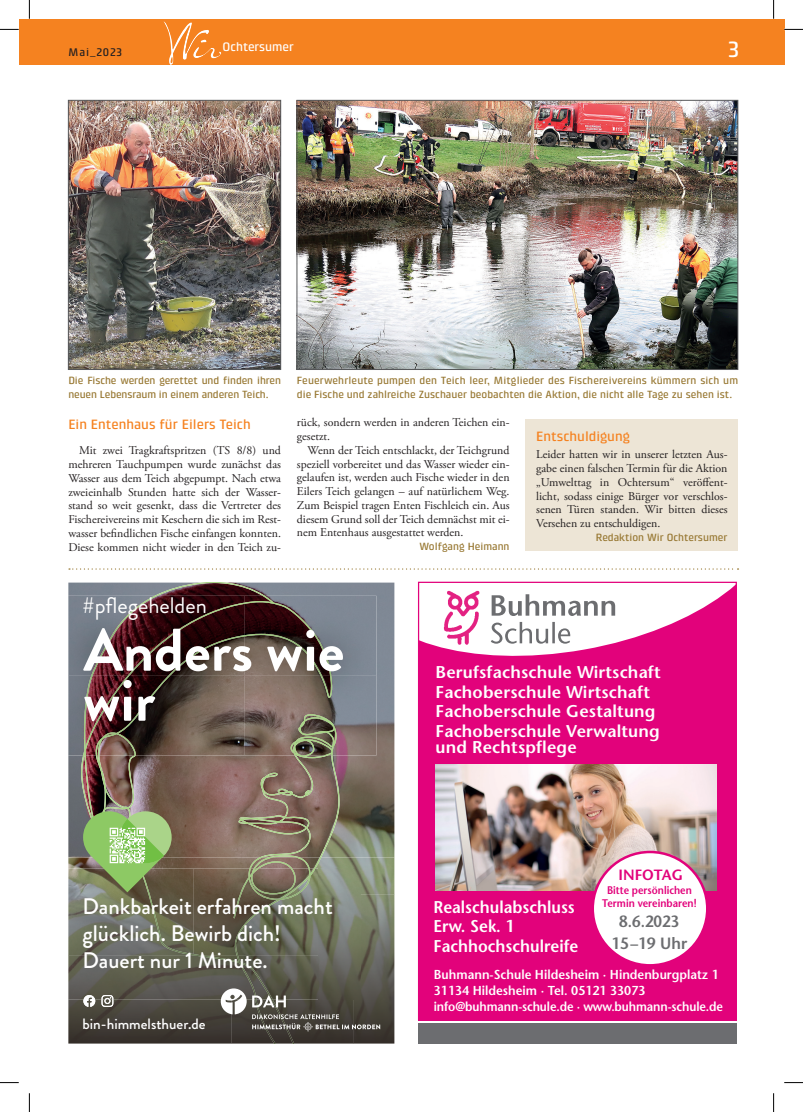
<style>
.page{position:relative;width:803px;height:1112px;background:#fff}
.page>*{position:absolute;margin:0;border:0;box-sizing:border-box;transform-origin:0 0}
.t1{font:700 60px/50px "Brandon Grotesque";color:#fff}
.t2{font:500 22.5px/27px "Brandon Grotesque";color:#fff}
.t3{font:22.5px "Brandon Grotesque";color:#fff}
.t4{font:500 22.5px "Klint LT Pro";color:#fff}
.t5{font:600 18.62px "Stone Sans";color:#fff}
.t6{font:600 17px/19.5px "Stone Sans";letter-spacing:.01em;color:#fff}
.t7{font:600 17px/19.8px "Stone Sans";letter-spacing:.01em;color:#fff;scale:.95 1}
.t8{font:600 16.25px/21.4px "Stone Sans";color:#6c6d70;text-align:center;scale:.92 1}
.t9{font:500 15px "Brandon Grotesque";color:#fff}
.t10{font:600 14.88px "Stone Sans";color:#e2027b}
.t11{font:500 13.75px "Klint LT Pro";color:#f58220}
.t12{font:600 13px/16.2px "Stone Sans";color:#fff;scale:.95 1}
.t13{font:500 12.5px "Klint LT Pro";color:#fff}
.t14{font:11.88px/13.8px "Adobe Garamond Pro";color:#231f20;text-align:justify}
.t15{font:500 11.25px "Klint LT Pro";letter-spacing:.075em;color:#231f20}
.t16{font:600 11px/12.5px "Stone Sans";color:#e2027b;text-align:center;scale:.9 1}
.t17{font:500 10.62px/13.8px "Klint LT Pro";color:#977731}
</style>
<div class="page">
<div style="left:19px;top:19px;width:765px;height:45px;background:#f58220"></div>
<img style="left:164px;top:22px;width:7px;height:25px">
<img style="left:70px;top:102px;width:209px;height:265px">
<div style="left:68px;top:100px;width:213px;height:269px;border:1px solid #57585a"></div>
<img style="left:299px;top:102px;width:437px;height:265px">
<div style="left:297px;top:100px;width:441px;height:269px;border:1px solid #57585a"></div>
<div style="left:525px;top:419px;width:213px;height:131px;background:#ede5d6"></div>
<img style="left:68px;top:582px;width:326px;height:312px">
<svg style="left:81px;top:755px;width:259px;height:113px;background:#826960"></svg>
<img style="left:380px;top:894px;width:14px;height:149px">
<img style="left:68px;top:998px;width:15px;height:45px">
<img style="left:68px;top:595px;width:308px;height:160px">
<img style="left:83px;top:669px;width:249px;height:86px">
<img style="left:68px;top:868px;width:15px;height:130px">
<svg style="left:83px;top:811px;width:297px;height:232px;background:#6d6d59"></svg>
<div style="left:418px;top:574px;width:319px;height:446px;background:#e2027b"></div>
<img style="left:435px;top:764px;width:282px;height:126px">
<div style="left:418px;top:1023px;width:319px;height:20px;background:#6c6d70"></div>
<svg style="left:69px;top:568px;width:670px;height:101px"></svg>
<div style="left:418px;top:581px;width:319px;height:439px;border:1px solid #e2027b"></div>
<div style="left:593px;top:851px;width:114px;height:114px;background:#fff;border-radius:50%"></div>
<div style="left:591px;top:850px;width:117px;height:116px;border:2px solid #e2027b;border-radius:50%"></div>
<svg style="left:0;top:29px;width:19px;height:1px"></svg>
<svg style="left:784px;top:29px;width:19px;height:1px"></svg>
<svg style="left:0;top:1082px;width:19px;height:1px"></svg>
<svg style="left:784px;top:1082px;width:19px;height:1px"></svg>
<svg style="left:29px;top:0;width:1px;height:19px"></svg>
<svg style="left:29px;top:1093px;width:1px;height:18px"></svg>
<svg style="left:773px;top:0;width:1px;height:19px"></svg>
<svg style="left:773px;top:1093px;width:1px;height:18px"></svg>
<p class="t15" style="left:69px;top:46px;width:55px">Mai_2023</p>
<p class="t13" style="left:222px;top:40px;width:73px">Ochtersumer</p>
<h2 class="t4" style="left:728px;top:36px;width:12px">3</h2>
<p class="t17" style="left:68px;top:374px;width:214px">Die Fische werden gerettet und finden ihren neuen Lebensraum in einem anderen Teich.</p>
<p class="t17" style="left:297px;top:373px;width:443px">Feuerwehrleute pumpen den Teich leer, Mitglieder des Fischereivereins kümmern sich um die Fische und zahlreiche Zuschauer beobachten die Aktion, die nicht alle Tage zu sehen ist.</p>
<p class="t11" style="left:536px;top:428px;width:95px">Entschuldigung</p>
<p class="t14" style="left:536px;top:448px;width:193px">Leider hatten wir in unserer letzten Aus&shy;gabe einen falschen Termin für die Aktion „Umwelttag in Ochtersum“ veröffent&shy;licht, sodass einige Bürger vor verschlos&shy;senen Türen standen. Wir bitten dieses Versehen zu entschuldigen.</p>
<p class="t17" style="left:596px;top:530px;width:133px">Redaktion Wir Ochtersumer</p>
<p class="t14" style="left:297px;top:416px;width:214px">rück, sondern werden in anderen Teichen ein&shy;gesetzt.</p>
<p class="t14" style="left:297px;top:443px;width:214px;text-indent:11px">Wenn der Teich entschlackt, der Teichgrund speziell vorbereitet und das Wasser wieder ein&shy;gelaufen ist, werden auch Fische wieder in den Eilers Teich gelangen – auf natürlichem Weg.<br>Zum Beispiel tragen Enten Fischleich ein. Aus diesem Grund soll der Teich demnächst mit ei&shy;nem Entenhaus ausgestattet werden.</p>
<p class="t17" style="left:419px;top:539px;width:92px">Wolfgang Heimann</p>
<p class="t11" style="left:68px;top:416px;width:184px">Ein Entenhaus für Eilers Teich</p>
<p class="t14" style="left:68px;top:444px;width:214px;text-indent:11px">Mit zwei Tragkraftspritzen (TS 8/8) und mehreren Tauchpumpen wurde zunächst das Wasser aus dem Teich abgepumpt. Nach etwa zweieinhalb Stunden hatte sich der Wasser&shy;stand so weit gesenkt, dass die Vertreter des Fischereivereins mit Keschern die sich im Rest&shy;wasser befindlichen Fische einfangen konnten.<br>Diese kommen nicht wieder in den Teich zu-</p>
<h2 class="t3" style="left:83px;top:589px;width:126px">#pflegehelden</h2>
<h1 class="t1" style="left:83px;top:625px;width:263px">Anders wie wir</h1>
<h3 class="t5" style="left:108px;top:646px;width:241px">Berufsfachschule Wirtschaft</h3>
<h2 class="t2" style="left:83px;top:892px;width:252px">Dankbarkeit erfahren macht glücklich. Bewirb dich!<br>Dauert nur 1 Minute.</h2>
<p class="t9" style="left:83px;top:1013px;width:124px">bin-himmelsthuer.de</p>
<h3 class="t6" style="left:435px;top:662px;width:227px">Berufsfachschule Wirtschaft<br>Fachoberschule Wirtschaft<br>Fachoberschule Gestaltung<br>Fachoberschule Verwaltung</h3>
<h3 class="t6" style="left:435px;top:736px;width:143px">und Rechtspflege</h3>
<h3 class="t7" style="left:433px;top:896px;width:154px">Realschulabschluss<br>Erw. Sek. 1<br>Fachhochschulreife</h3>
<p class="t10" style="left:618px;top:865px;width:66px">INFOTAG</p>
<p class="t16" style="left:602px;top:883px;width:106px">Bitte persönlichen<br>Termin vereinbaren!</p>
<h3 class="t8" style="left:611px;top:910px;width:84px">8.6.2023<br>15–19 Uhr</h3>
<p class="t12" style="left:434px;top:965px;width:306px">Buhmann-Schule Hildesheim · Hindenburgplatz 1<br>31134 Hildesheim · Tel. 05121 33073 info@buhmann-schule.de · www.buhmann-schule.de</p>
</div>
